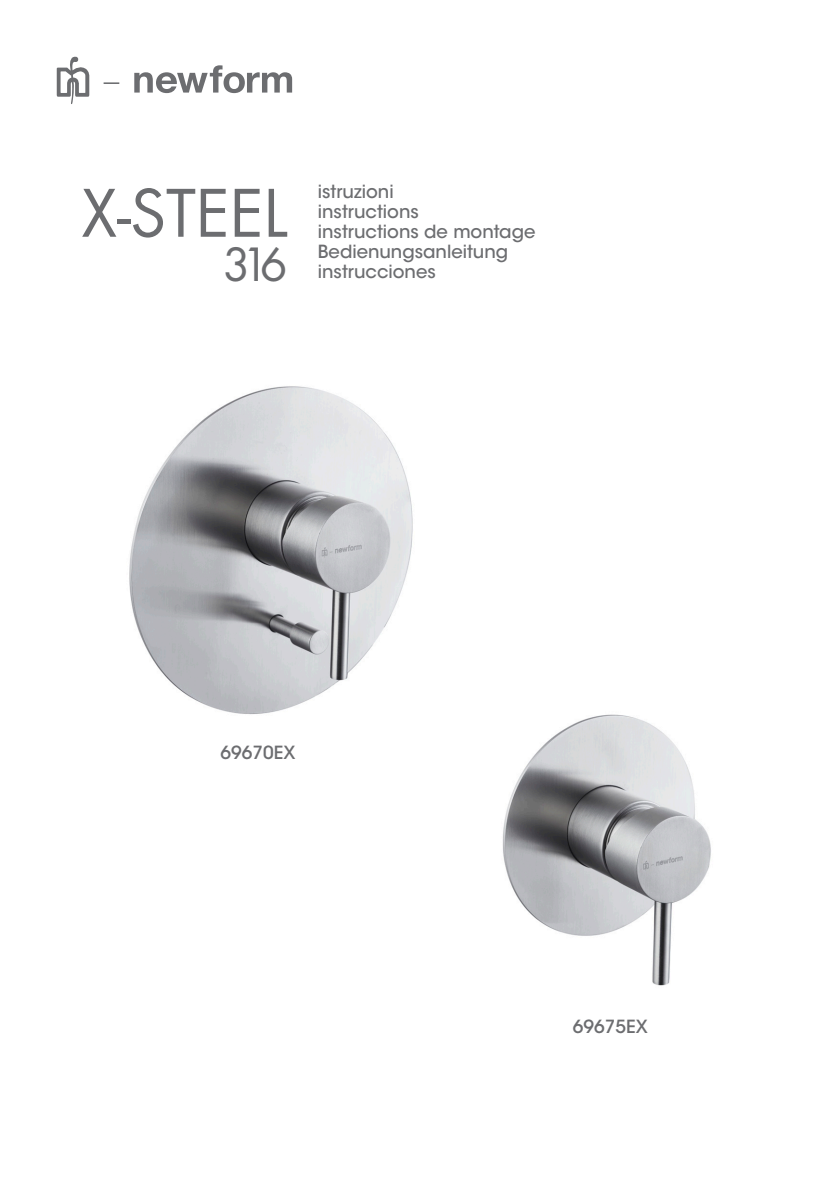
<style>
.page{position:relative;width:840px;height:1191px;background:#fff}
.page>*{position:absolute;margin:0;border:0;box-sizing:border-box;transform-origin:0 0}
.t1{font:63.6px "Futura Std";color:#6c6d70}
.t2{font:44.4px "Futura Std";color:#6c6d70}
.t3{font:500 18px "ITC Avant Garde Std";color:#6c6d70}
</style>
<div class="page">
<svg style="left:57px;top:57px;width:235px;height:47px"></svg>
<img style="left:129px;top:386px;width:284px;height:329px">
<img style="left:502px;top:714px;width:209px;height:272px">
<p class="t1" style="left:81px;top:173px;width:208px">X-STEEL</p>
<p class="t2" style="left:223px;top:236px;width:66px">316</p>
<p class="t3" style="left:317px;top:180px;width:77px">istruzioni</p>
<p class="t3" style="left:317px;top:200px;width:102px">instructions</p>
<p class="t3" style="left:317px;top:220px;width:219px">instructions de montage</p>
<p class="t3" style="left:317px;top:240px;width:192px">Bedienungsanleitung</p>
<p class="t3" style="left:317px;top:260px;width:119px">instrucciones</p>
<p class="t3" style="left:220px;top:741px;width:76px">69670EX</p>
<p class="t3" style="left:572px;top:1015px;width:76px">69675EX</p>
</div>
